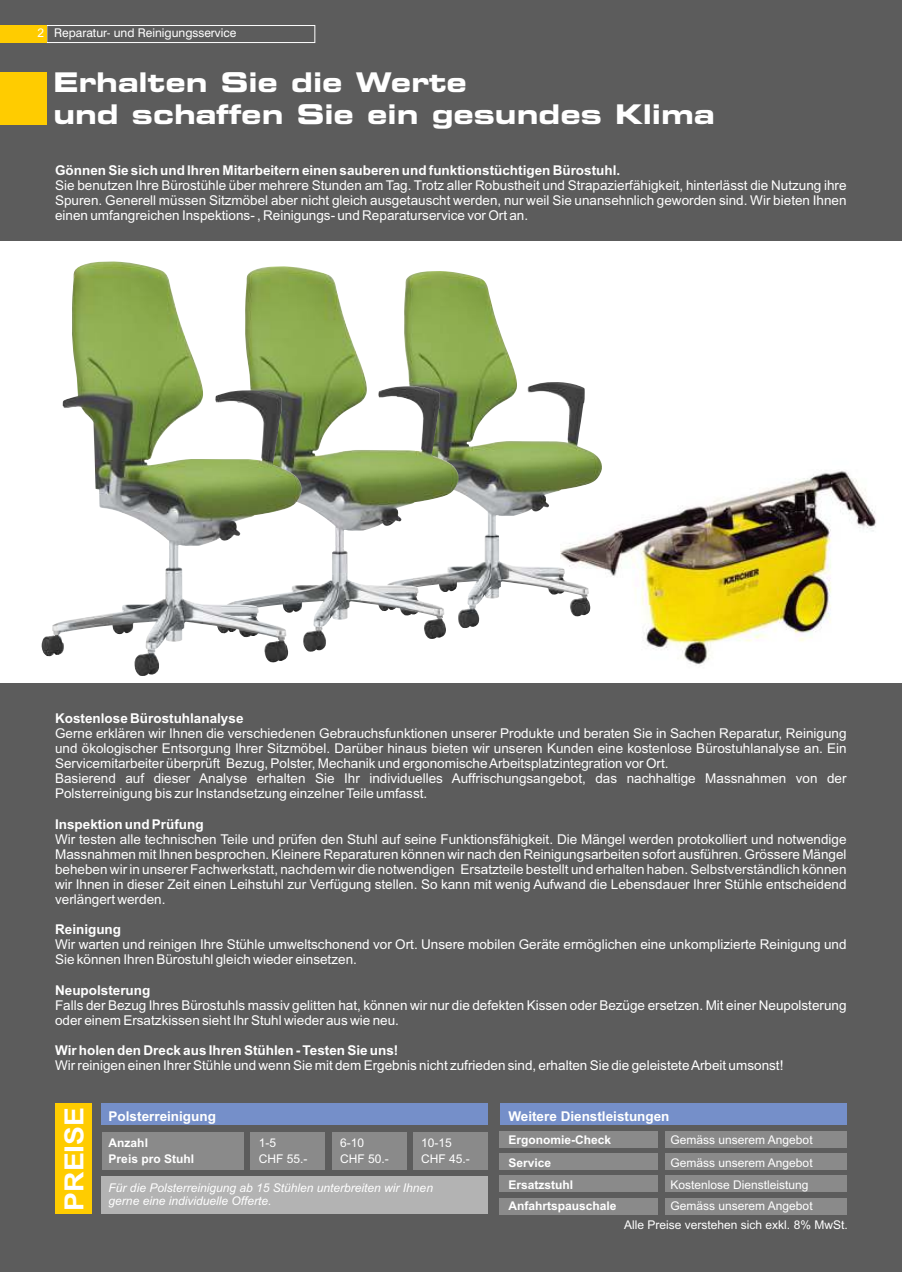
<style>
.page{position:relative;width:902px;height:1272px;background:#fff}
.page>*{position:absolute;margin:0;border:0;box-sizing:border-box;transform-origin:0 0}
.t1{font:700 expanded 27px/32.4px "Square 721 BT";color:#fff}
.t2{font:700 26.4px "Arial";color:#fff;scale:1.07 1}
.t3{font:13.5px/15.1px "Arial";color:#fff}
.t4{font:700 13.5px "Arial";color:#fff}
.t5{font:12px/16.2px "Arial";color:#fff}
.t6{font:italic 12px/13.4px "Arial";color:#fff}
.t7{font:700 12px/16.2px "Arial";color:#fff}
.t8{font:12px "Swiss 721 BT";color:#fff}
</style>
<div class="page">
<div style="left:0;top:683px;width:901px;height:588px;background:#5c5c5c"></div>
<div style="left:55px;top:1103px;width:36px;height:110px;background:#fc0"></div>
<div style="left:102px;top:1103px;width:386px;height:21px;background:#758fc9"></div>
<div style="left:500px;top:1103px;width:346px;height:21px;background:#758fc9"></div>
<div style="left:102px;top:1131px;width:141px;height:38px;background:#8a8a8a"></div>
<div style="left:250px;top:1131px;width:75px;height:38px;background:#8a8a8a"></div>
<div style="left:332px;top:1131px;width:74px;height:38px;background:#8a8a8a"></div>
<div style="left:413px;top:1131px;width:75px;height:38px;background:#8a8a8a"></div>
<div style="left:102px;top:1176px;width:386px;height:37px;background:#b3b3b3"></div>
<div style="left:664px;top:1131px;width:182px;height:16px;background:#8a8a8a"></div>
<div style="left:664px;top:1153px;width:182px;height:16px;background:#8a8a8a"></div>
<div style="left:664px;top:1175px;width:182px;height:16px;background:#8a8a8a"></div>
<div style="left:664px;top:1197px;width:182px;height:16px;background:#8a8a8a"></div>
<div style="left:500px;top:1131px;width:158px;height:16px;background:#8a8a8a"></div>
<div style="left:500px;top:1153px;width:158px;height:16px;background:#8a8a8a"></div>
<div style="left:500px;top:1175px;width:158px;height:16px;background:#8a8a8a"></div>
<div style="left:500px;top:1197px;width:158px;height:16px;background:#8a8a8a"></div>
<div style="left:0;top:0;width:901px;height:240px;background:#5c5c5c"></div>
<svg style="left:46px;top:25px;width:269px;height:18px"></svg>
<div style="left:0;top:72px;width:47px;height:53px;background:#fc0"></div>
<img style="left:602px;top:471px;width:274px;height:195px">
<img style="left:458px;top:273px;width:144px;height:355px">
<img style="left:301px;top:268px;width:157px;height:383px">
<img style="left:63px;top:261px;width:238px;height:415px">
<div style="left:0;top:26px;width:47px;height:17px;background:#fc0"></div>
<p class="t5" style="left:38px;top:26px;width:8px">2</p>
<p class="t8" style="left:54px;top:28px;width:183px">Reparatur- und Reinigungsservice</p>
<h1 class="t1" style="left:53px;top:69px;width:662px">Erhalten Sie die Werte<br>und schaffen Sie ein gesundes Klima</h1>
<p class="t4" style="left:55px;top:165px;width:566px">Gönnen Sie sich und Ihren Mitarbeitern einen sauberen und funktionstüchtigen Bürostuhl.</p>
<p class="t3" style="left:55px;top:179px;width:793px;text-align:justify">Sie benutzen Ihre Bürostühle über mehrere Stunden am Tag. Trotz aller Robustheit und Strapazierfähigkeit, hinterlässt die Nutzung ihre Spuren. Generell müssen Sitzmöbel aber nicht gleich ausgetauscht werden, nur weil Sie unansehnlich geworden sind. Wir bieten Ihnen einen umfangreichen Inspektions- , Reinigungs- und Reparaturservice vor Ort an.</p>
<p class="t4" style="left:55px;top:713px;width:190px">Kostenlose Bürostuhlanalyse</p>
<p class="t3" style="left:55px;top:727px;width:793px">Gerne erklären wir Ihnen die verschiedenen Gebrauchsfunktionen unserer Produkte und beraten Sie in Sachen Reparatur, Reinigung und ökologischer Entsorgung Ihrer Sitzmöbel. Darüber hinaus bieten wir unseren Kunden eine kostenlose Bürostuhlanalyse an. Ein Servicemitarbeiter überprüft Bezug, Polster, Mechanik und ergonomische Arbeitsplatzintegration vor Ort.<br>Basierend auf dieser Analyse erhalten Sie Ihr individuelles Auffrischungsangebot, das nachhaltige Massnahmen von der Polsterreinigung bis zur Instandsetzung einzelner Teile umfasst.</p>
<p class="t4" style="left:55px;top:818px;width:150px">Inspektion und Prüfung</p>
<p class="t3" style="left:55px;top:832px;width:793px;text-align:justify">Wir testen alle technischen Teile und prüfen den Stuhl auf seine Funktionsfähigkeit. Die Mängel werden protokolliert und notwendige Massnahmen mit Ihnen besprochen. Kleinere Reparaturen können wir nach den Reinigungsarbeiten sofort ausführen. Grössere Mängel beheben wir in unserer Fachwerkstatt, nachdem wir die notwendigen Ersatzteile bestellt und erhalten haben. Selbstverständlich können wir Ihnen in dieser Zeit einen Leihstuhl zur Verfügung stellen. So kann mit wenig Aufwand die Lebensdauer Ihrer Stühle entscheidend verlängert werden.</p>
<p class="t4" style="left:55px;top:924px;width:68px">Reinigung</p>
<p class="t3" style="left:55px;top:938px;width:793px">Wir warten und reinigen Ihre Stühle umweltschonend vor Ort. Unsere mobilen Geräte ermöglichen eine unkomplizierte Reinigung und<br>Sie können Ihren Bürostuhl gleich wieder einsetzen.</p>
<p class="t4" style="left:55px;top:984px;width:97px">Neupolsterung</p>
<p class="t3" style="left:55px;top:998px;width:793px">Falls der Bezug Ihres Bürostuhls massiv gelitten hat, können wir nur die defekten Kissen oder Bezüge ersetzen. Mit einer Neupolsterung oder einem Ersatzkissen sieht Ihr Stuhl wieder aus wie neu.</p>
<p class="t4" style="left:55px;top:1045px;width:345px">Wir holen den Dreck aus Ihren Stühlen - Testen Sie uns!</p>
<p class="t3" style="left:55px;top:1058px;width:729px">Wir reinigen einen Ihrer Stühle und wenn Sie mit dem Ergebnis nicht zufrieden sind, erhalten Sie die geleistete Arbeit umsonst!</p>
<h2 class="t2" style="left:64px;top:1210px;width:98px;rotate:-90deg">PREISE</h2>
<p class="t4" style="left:109px;top:1111px;width:109px">Polsterreinigung</p>
<p class="t4" style="left:508px;top:1111px;width:163px">Weitere Dienstleistungen</p>
<p class="t7" style="left:508px;top:1129px;width:104px;line-height:22.4px">Ergonomie-Check<br>Service</p>
<p class="t5" style="left:670px;top:1129px;width:144px;line-height:22.4px">Gemäss unserem Angebot<br>Gemäss unserem Angebot</p>
<p class="t7" style="left:508px;top:1177px;width:66px">Ersatzstuhl</p>
<p class="t5" style="left:670px;top:1177px;width:140px">Kostenlose Dienstleistung</p>
<p class="t7" style="left:508px;top:1198px;width:110px">Anfahrtspauschale</p>
<p class="t5" style="left:670px;top:1198px;width:144px">Gemäss unserem Angebot</p>
<p class="t7" style="left:109px;top:1135px;width:87px">Anzahl<br>Preis pro Stuhl</p>
<p class="t5" style="left:259px;top:1135px;width:50px">1-5<br>CHF 55.-</p>
<p class="t5" style="left:340px;top:1135px;width:50px">6-10<br>CHF 50.-</p>
<p class="t5" style="left:421px;top:1135px;width:50px">10-15<br>CHF 45.-</p>
<p class="t6" style="left:109px;top:1181px;width:326px">Für die Polsterreinigung ab 15 Stühlen unterbreiten wir Ihnen gerne eine individuelle Offerte.</p>
<p class="t5" style="left:624px;top:1217px;width:225px">Alle Preise verstehen sich exkl. 8% MwSt.</p>
</div>
